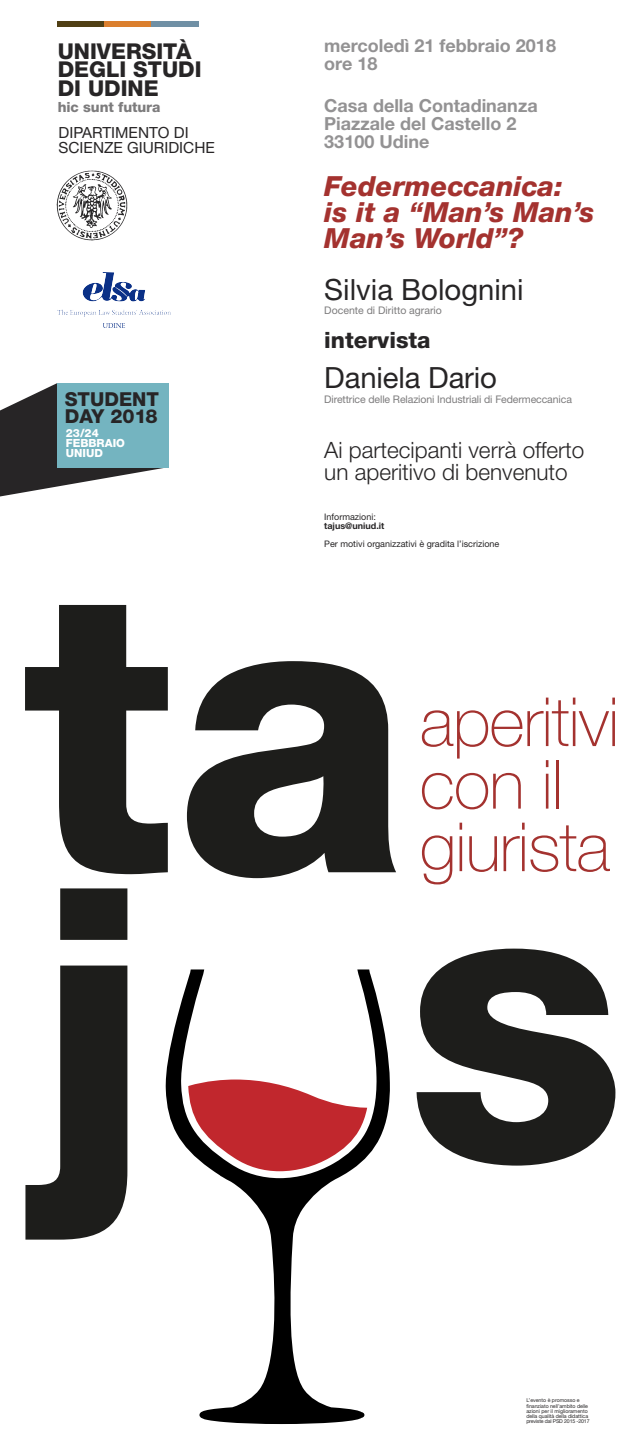
<style>
.page{position:relative;width:638px;height:1446px;background:#fff}
.page>*{position:absolute;margin:0;border:0;box-sizing:border-box;transform-origin:0 0}
.t1{font:800 395.33px/293px "Helvetica Neue LT Std";color:#1d1d1b}
.t2{font:100 67.88px/62.6px "Helvetica Neue LT Std";letter-spacing:-.015em;color:#a4322f}
.t3{font:29.25px "Helvetica Neue";color:#272526}
.t4{font:italic 800 27.75px/26.2px "Helvetica Neue";color:#a4322f}
.t5{font:300 22.5px/22.5px "Helvetica Neue LT Std";color:#272526}
.t6{font:800 22.5px "Helvetica Neue";color:#272526}
.t7{font:800 21.83px/18.1px "Helvetica Neue";color:#272526}
.t8{font:800 19.27px/16.9px "Helvetica Neue LT Std";color:#272526}
.t9{font:700 18px/18px "Helvetica Neue";color:#939293}
.t10{font:15.38px/15.4px "Helvetica Neue";color:#272526}
.t11{font:800 14.02px "Helvetica Neue";letter-spacing:-.005em;color:#7d7c7d}
.t12{font:800 11.25px/10.1px "Helvetica Neue LT Std";color:#fff}
.t13{font:10.5px "Helvetica Neue";letter-spacing:-.01em;color:#7d7c7d}
.t14{font:9px "Helvetica Neue";color:#272526}
.t15{font:700 9px "Helvetica Neue";color:#272526}
.t16{font:5.25px/5.2px "Helvetica Neue";letter-spacing:-.005em;color:#272526}
</style>
<div class="page">
<svg style="left:0;top:383px;width:169px;height:114px"></svg>
<svg style="left:165px;top:969px;width:225px;height:455px"></svg>
<div style="left:57px;top:21px;width:47px;height:6px;background:#504015"></div>
<div style="left:104px;top:21px;width:48px;height:6px;background:#db7f2e"></div>
<div style="left:152px;top:21px;width:47px;height:6px;background:#7090a5"></div>
<img style="left:56px;top:170px;width:72px;height:71px">
<img style="left:57px;top:272px;width:113px;height:56px">
<div style="left:57px;top:383px;width:112px;height:84px;background:#74b4c0"></div>
<h3 class="t7" style="left:58px;top:44px;width:145px">UNIVERSITÀ<br>DEGLI STUDI<br>DI UDINE</h3>
<h3 class="t11" style="left:58px;top:102px;width:104px">hic sunt futura</h3>
<h3 class="t10" style="left:59px;top:126px;width:158px">DIPARTIMENTO DI<br>SCIENZE GIURIDICHE</h3>
<h3 class="t8" style="left:65px;top:393px;width:96px">STUDENT<br>DAY 2018</h3>
<h3 class="t12" style="left:66px;top:429px;width:61px">23/24<br>FEBBRAIO<br>UNIUD</h3>
<h3 class="t9" style="left:324px;top:38px;width:233px">mercoledì 21 febbraio 2018 ore 18</h3>
<h3 class="t9" style="left:324px;top:98px;width:215px">Casa della Contadinanza<br>Piazzale del Castello 2<br>33100 Udine</h3>
<h3 class="t4" style="left:324px;top:175px;width:271px">Federmeccanica:<br>is it a “Man’s Man’s<br>Man’s World”?</h3>
<h3 class="t3" style="left:324px;top:279px;width:201px">Silvia Bolognini</h3>
<h3 class="t13" style="left:324px;top:306px;width:119px">Docente di Diritto agrario</h3>
<h3 class="t6" style="left:324px;top:332px;width:108px">intervista</h3>
<h3 class="t3" style="left:324px;top:367px;width:174px">Daniela Dario</h3>
<h3 class="t13" style="left:324px;top:395px;width:249px">Direttrice delle Relazioni Industriali di Federmeccanica</h3>
<h3 class="t5" style="left:324px;top:441px;width:262px">Ai partecipanti verrà offerto un aperitivo di benvenuto</h3>
<h3 class="t14" style="left:324px;top:514px;width:53px">Informazioni:</h3>
<h3 class="t15" style="left:324px;top:523px;width:62px">tajus@uniud.it</h3>
<h3 class="t14" style="left:324px;top:541px;width:177px">Per motivi organizzativi è gradita l’iscrizione</h3>
<h1 class="t1" style="left:21px;top:619px;width:606px">ta j s</h1>
<h2 class="t2" style="left:420px;top:697px;width:201px">aperitivi con il giurista</h2>
<p class="t16" style="left:526px;top:1398px;width:65px">L’evento è promosso e finanziato nell’ambito delle azioni per il miglioramento della qualità della didattica previste dal PSD 2015 -2017</p>
</div>
